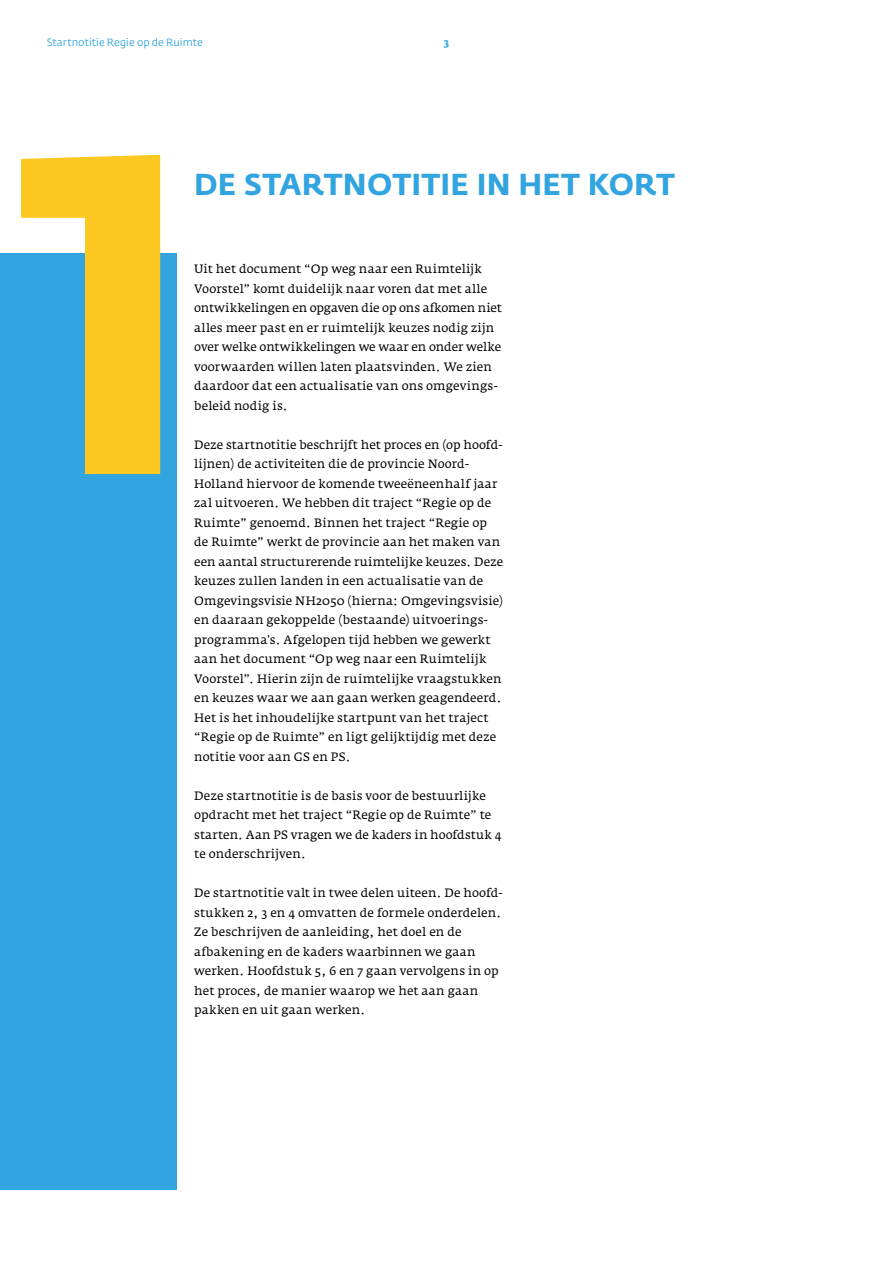
<style>
.page{position:relative;width:893px;height:1263px;background:#fff}
.page>*{position:absolute;margin:0;border:0;box-sizing:border-box;transform-origin:0 0}
.t1{font:700 30px "Fedra Sans Std";letter-spacing:.005em;color:#32a4df}
.t2{font:12px/19.5px "Fedra Serif A Std";letter-spacing:.01em;color:#000}
.t3{font:10.5px "Fedra Sans Std";color:#32a4df}
.t4{font:700 10.5px "Fedra Serif A Std";color:#32a4df}
</style>
<div class="page">
<div style="left:0;top:254px;width:177px;height:936px;background:#32a4df"></div>
<svg style="left:21px;top:155px;width:139px;height:319px"></svg>
<p class="t3" style="left:47px;top:36px;width:157px">Startnotitie Regie op de Ruimte</p>
<p class="t4" style="left:444px;top:36px;width:7px">3</p>
<h1 class="t1" style="left:152px;top:165px;width:525px">1. DE STARTNOTITIE IN HET KORT</h1>
<p class="t2" style="left:194px;top:259px;width:309px">Uit het document “Op weg naar een Ruimtelijk Voorstel” komt duidelijk naar voren dat met alle ontwikkelingen en opgaven die op ons afkomen niet alles meer past en er ruimtelijk keuzes nodig zijn over welke ontwikkelingen we waar en onder welke voorwaarden willen laten plaatsvinden. We zien daardoor dat een actualisatie van ons omgevings&shy;beleid nodig is.</p>
<p class="t2" style="left:194px;top:435px;width:310px">Deze startnotitie beschrijft het proces en (op hoofd&shy;lijnen) de activiteiten die de provincie Noord-Holland hiervoor de komende tweeëneenhalf jaar zal uitvoeren. We hebben dit traject “Regie op de Ruimte” genoemd. Binnen het traject “Regie op de Ruimte” werkt de provincie aan het maken van een aantal structurerende ruimtelijke keuzes. Deze keuzes zullen landen in een actualisatie van de Omgevingsvisie NH2050 (hierna: Omgevingsvisie) en daaraan gekoppelde (bestaande) uitvoerings&shy;programma's. Afgelopen tijd hebben we gewerkt aan het document “Op weg naar een Ruimtelijk Voorstel”. Hierin zijn de ruimtelijke vraagstukken en keuzes waar we aan gaan werken geagendeerd.<br>Het is het inhoudelijke startpunt van het traject “Regie op de Ruimte” en ligt gelijktijdig met deze notitie voor aan GS en PS.</p>
<p class="t2" style="left:194px;top:786px;width:309px">Deze startnotitie is de basis voor de bestuurlijke opdracht met het traject “Regie op de Ruimte” te starten. Aan PS vragen we de kaders in hoofdstuk 4 te onderschrijven.</p>
<p class="t2" style="left:194px;top:883px;width:310px">De startnotitie valt in twee delen uiteen. De hoofd&shy;stukken 2, 3 en 4 omvatten de formele onderdelen.<br>Ze beschrijven de aanleiding, het doel en de afbakening en de kaders waarbinnen we gaan werken. Hoofdstuk 5, 6 en 7 gaan vervolgens in op het proces, de manier waarop we het aan gaan pakken en uit gaan werken.</p>
</div>
